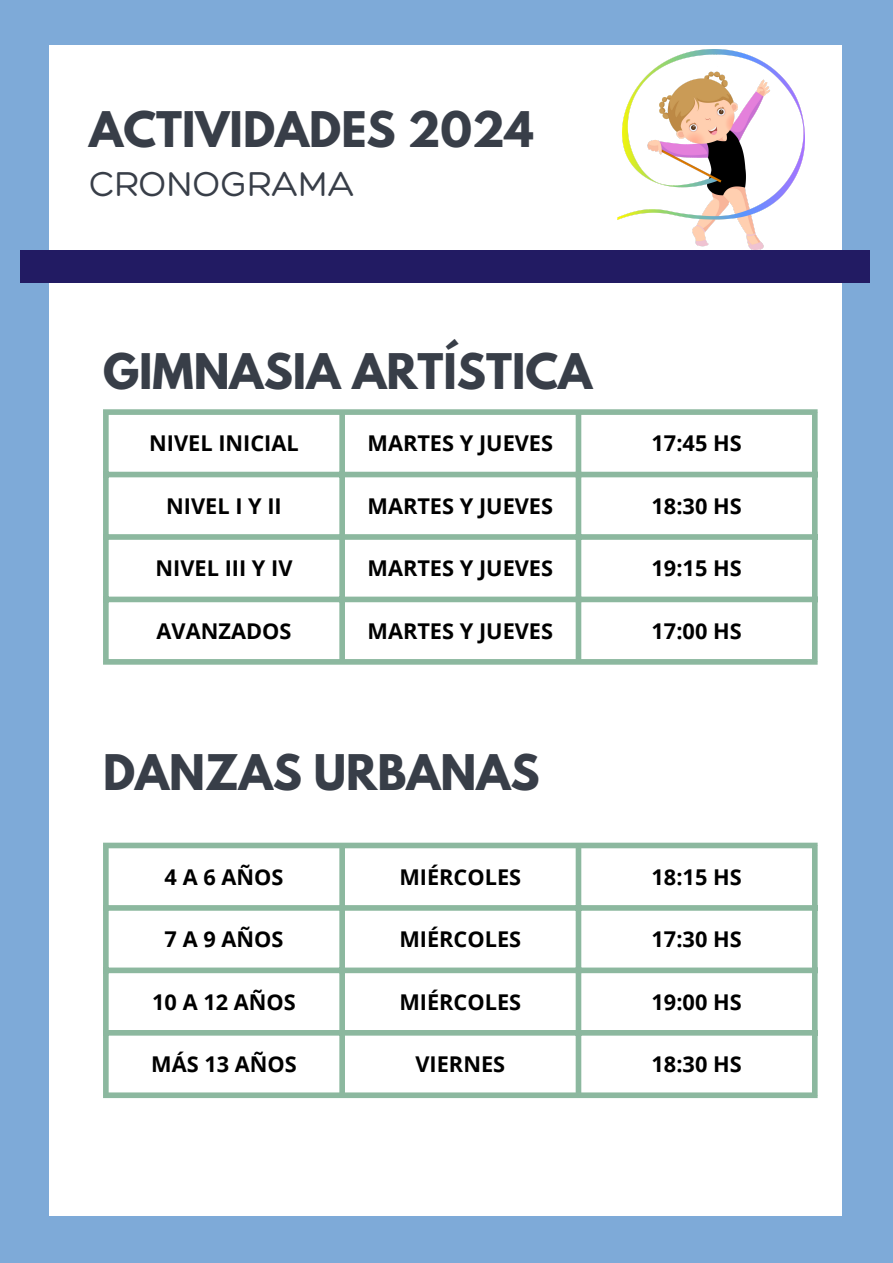
<style>
.page{position:relative;width:893px;height:1263px;background:#7eaad8}
.page>*{position:absolute;margin:0;border:0;box-sizing:border-box;transform-origin:0 0}
.t1{font:700 43.5px "League Spartan";color:#383e48}
.t2{font:300 37.5px "Hero";color:#383e48}
.t3{font:700 21.75px "Open Sans";color:#000}
</style>
<div class="page">
<div style="left:49px;top:46px;width:792px;height:1170px;background:#fff"></div>
<div style="left:103px;top:415px;width:6px;height:244px;background:#8cb89f"></div>
<div style="left:339px;top:415px;width:6px;height:244px;background:#8cb89f"></div>
<div style="left:575px;top:415px;width:6px;height:244px;background:#8cb89f"></div>
<div style="left:812px;top:415px;width:5px;height:244px;background:#8cb89f"></div>
<div style="left:103px;top:409px;width:714px;height:6px;background:#8cb89f"></div>
<div style="left:103px;top:472px;width:714px;height:5px;background:#8cb89f"></div>
<div style="left:103px;top:534px;width:714px;height:6px;background:#8cb89f"></div>
<div style="left:103px;top:597px;width:714px;height:5px;background:#8cb89f"></div>
<div style="left:103px;top:659px;width:714px;height:6px;background:#8cb89f"></div>
<div style="left:21px;top:250px;width:848px;height:33px;background:#221b63"></div>
<div style="left:103px;top:848px;width:6px;height:244px;background:#8cb89f"></div>
<div style="left:339px;top:848px;width:6px;height:244px;background:#8cb89f"></div>
<div style="left:575px;top:848px;width:6px;height:244px;background:#8cb89f"></div>
<div style="left:812px;top:848px;width:5px;height:244px;background:#8cb89f"></div>
<div style="left:103px;top:843px;width:714px;height:5px;background:#8cb89f"></div>
<div style="left:103px;top:905px;width:714px;height:6px;background:#8cb89f"></div>
<div style="left:103px;top:967px;width:714px;height:6px;background:#8cb89f"></div>
<div style="left:103px;top:1030px;width:714px;height:5px;background:#8cb89f"></div>
<div style="left:103px;top:1092px;width:714px;height:6px;background:#8cb89f"></div>
<img style="left:617px;top:50px;width:187px;height:200px">
<p class="t1" style="left:89px;top:107px;width:446px">ACTIVIDADES 2024</p>
<p class="t2" style="left:89px;top:161px;width:266px">CRONOGRAMA</p>
<p class="t1" style="left:103px;top:350px;width:491px">GIMNASIA ARTÍSTICA</p>
<p class="t3" style="left:149px;top:428px;width:151px">NIVEL INICIAL</p>
<h1 class="t3" style="left:367px;top:428px;width:187px">MARTES Y JUEVES</h1>
<p class="t3" style="left:651px;top:428px;width:92px">17:45 HS</p>
<h1 class="t3" style="left:166px;top:491px;width:117px">NIVEL I Y II</h1>
<p class="t3" style="left:367px;top:491px;width:187px">MARTES Y JUEVES</p>
<p class="t3" style="left:651px;top:491px;width:92px">18:30 HS</p>
<p class="t3" style="left:155px;top:553px;width:138px">NIVEL III Y IV</p>
<p class="t3" style="left:367px;top:553px;width:187px">MARTES Y JUEVES</p>
<p class="t3" style="left:651px;top:553px;width:92px">19:15 HS</p>
<p class="t3" style="left:157px;top:615px;width:136px">AVANZADOS</p>
<p class="t3" style="left:367px;top:615px;width:187px">MARTES Y JUEVES</p>
<p class="t3" style="left:651px;top:615px;width:92px">17:00 HS</p>
<p class="t1" style="left:103px;top:751px;width:438px">DANZAS URBANAS</p>
<p class="t3" style="left:165px;top:862px;width:120px">4 A 6 AÑOS</p>
<p class="t3" style="left:399px;top:862px;width:123px">MIÉRCOLES</p>
<p class="t3" style="left:651px;top:862px;width:92px">18:15 HS</p>
<p class="t3" style="left:165px;top:924px;width:120px">7 A 9 AÑOS</p>
<h1 class="t3" style="left:399px;top:924px;width:123px">MIÉRCOLES</h1>
<p class="t3" style="left:651px;top:924px;width:92px">17:30 HS</p>
<p class="t3" style="left:152px;top:986px;width:145px">10 A 12 AÑOS</p>
<p class="t3" style="left:399px;top:986px;width:123px">MIÉRCOLES</p>
<p class="t3" style="left:651px;top:986px;width:92px">19:00 HS</p>
<p class="t3" style="left:151px;top:1049px;width:147px">MÁS 13 AÑOS</p>
<p class="t3" style="left:415px;top:1049px;width:91px">VIERNES</p>
<p class="t3" style="left:651px;top:1049px;width:92px">18:30 HS</p>
</div>
